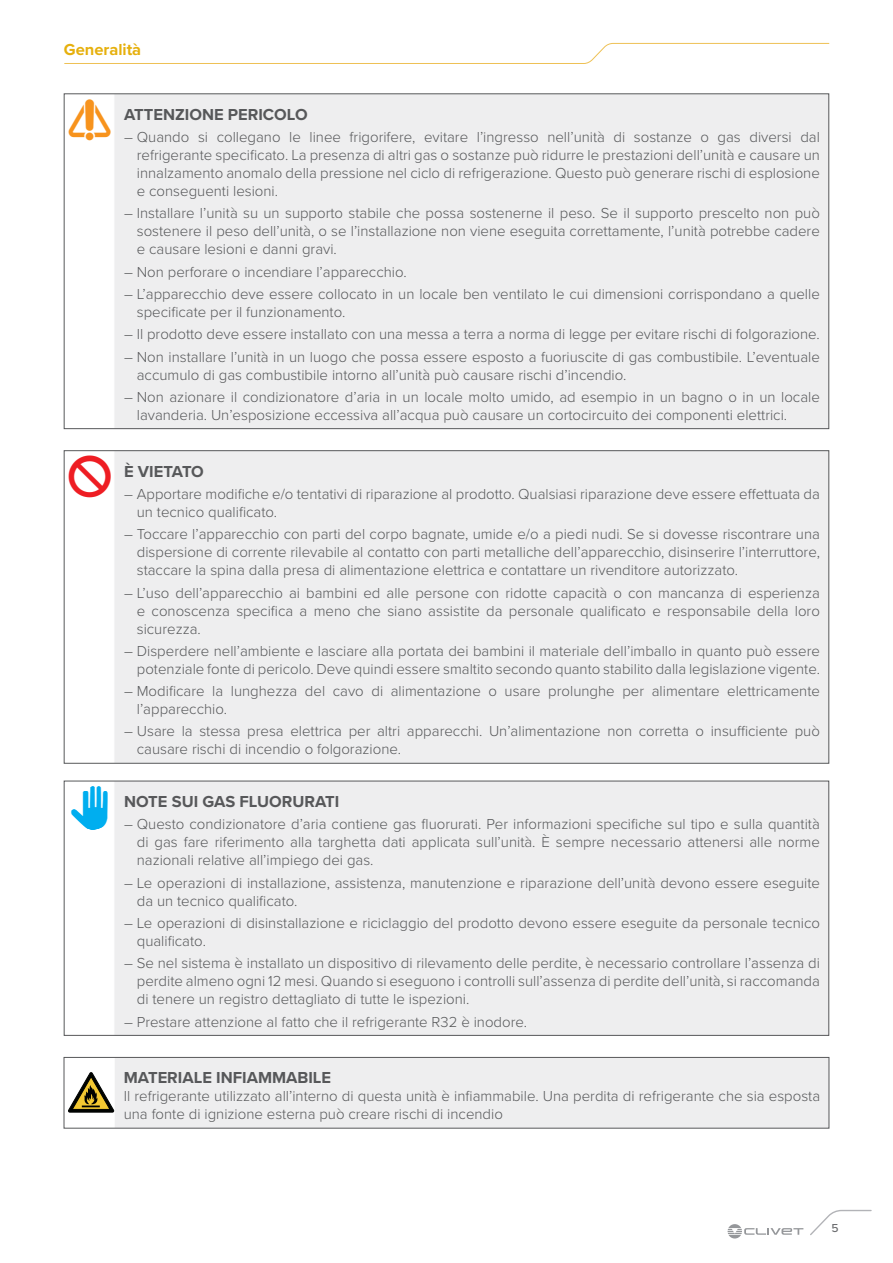
<style>
.page{position:relative;width:893px;height:1263px;background:#fff}
.page>*{position:absolute;margin:0;border:0;box-sizing:border-box;transform-origin:0 0}
.t1{font:40.5px "DOCUTEC Simboli";color:#f7931d}
.t2{font:40.5px "DOCUTEC Simboli";color:#ee1d23}
.t3{font:40.5px "DOCUTEC Simboli";color:#00aeef}
.Testo_bold{font:700 16.5px "Proxima Nova";color:#57585a}
.t4{font:700 16.5px "Proxima Nova";color:#e6b00d}
.Testo_attenzione{font:300 15px/18px "Proxima Nova";color:#57585a}
.t5{font:500 12px "Proxima Nova";color:#6c6d70}
</style>
<div class="page">
<svg style="left:810px;top:1209px;width:62px;height:26px"></svg>
<svg style="left:728px;top:1224px;width:75px;height:14px"></svg>
<svg style="left:64px;top:43px;width:765px;height:21px"></svg>
<svg style="left:63px;top:92px;width:773px;height:338px;background:#eee"></svg>
<div style="left:63px;top:449px;width:773px;height:315px;background:linear-gradient(to right,#f2f2f3,#ececed)"></div>
<div style="left:63px;top:779px;width:773px;height:257px;background:linear-gradient(to right,#f2f2f3,#ececed)"></div>
<div style="left:64px;top:781px;width:765px;height:255px;border:1px solid #57585a"></div>
<div style="left:55px;top:1055px;width:783px;height:73px;background:#eeeeef"></div>
<svg style="left:68px;top:1072px;width:46px;height:40px;background:#a9a17f"></svg>
<div style="left:64px;top:1057px;width:765px;height:71px;border:1px solid #57585a"></div>
<p class="t4" style="left:64px;top:37px;width:79px">Generalità</p>
<p class="t1" style="left:69px;top:99px;width:43px">a</p>
<p class="Testo_bold" style="left:124px;top:102px;width:185px">ATTENZIONE PERICOLO</p>
<p class="Testo_attenzione" style="left:137px;top:127px;width:685px;text-align:justify;text-indent:-13px">– Quando si collegano le linee frigorifere, evitare l’ingresso nell’unità di sostanze o gas diversi dal refrigerante specificato. La presenza di altri gas o sostanze può ridurre le prestazioni dell’unità e causare un innalzamento anomalo della pressione nel ciclo di refrigerazione. Questo può generare rischi di esplosione e conseguenti lesioni.</p>
<p class="Testo_attenzione" style="left:137px;top:204px;width:685px;text-align:justify;text-indent:-13px">– Installare l’unità su un supporto stabile che possa sostenerne il peso. Se il supporto prescelto non può sostenere il peso dell’unità, o se l’installazione non viene eseguita correttamente, l’unità potrebbe cadere e causare lesioni e danni gravi.</p>
<p class="Testo_attenzione" style="left:124px;top:262px;width:284px">– Non perforare o incendiare l’apparecchio.</p>
<p class="Testo_attenzione" style="left:137px;top:284px;width:684px;text-indent:-13px">– L’apparecchio deve essere collocato in un locale ben ventilato le cui dimensioni corrispondano a quelle specificate per il funzionamento.</p>
<p class="Testo_attenzione" style="left:124px;top:324px;width:697px">– Il prodotto deve essere installato con una messa a terra a norma di legge per evitare rischi di folgorazione.</p>
<p class="Testo_attenzione" style="left:137px;top:347px;width:685px;text-indent:-13px">– Non installare l’unità in un luogo che possa essere esposto a fuoriuscite di gas combustibile. L’eventuale accumulo di gas combustibile intorno all’unità può causare rischi d’incendio.</p>
<p class="Testo_attenzione" style="left:137px;top:387px;width:684px;text-indent:-13px">– Non azionare il condizionatore d’aria in un locale molto umido, ad esempio in un bagno o in un locale lavanderia. Un’esposizione eccessiva all’acqua può causare un cortocircuito dei componenti elettrici.</p>
<p class="t2" style="left:69px;top:456px;width:43px">d</p>
<p class="Testo_bold" style="left:124px;top:459px;width:81px">È VIETATO</p>
<p class="Testo_attenzione" style="left:137px;top:484px;width:685px;text-indent:-13px">– Apportare modifiche e/o tentativi di riparazione al prodotto. Qualsiasi riparazione deve essere effettuata da un tecnico qualificato.</p>
<p class="Testo_attenzione" style="left:137px;top:524px;width:685px;text-align:justify;text-indent:-13px">– Toccare l’apparecchio con parti del corpo bagnate, umide e/o a piedi nudi. Se si dovesse riscontrare una dispersione di corrente rilevabile al contatto con parti metalliche dell’apparecchio, disinserire l’interruttore, staccare la spina dalla presa di alimentazione elettrica e contattare un rivenditore autorizzato.</p>
<p class="Testo_attenzione" style="left:137px;top:583px;width:685px;text-align:justify;text-indent:-13px">– L’uso dell’apparecchio ai bambini ed alle persone con ridotte capacità o con mancanza di esperienza e conoscenza specifica a meno che siano assistite da personale qualificato e responsabile della loro sicurezza.</p>
<p class="Testo_attenzione" style="left:124px;top:641px;width:697px;text-align:right">– Disperdere nell’ambiente e lasciare alla portata dei bambini il materiale dell’imballo in quanto può essere potenziale fonte di pericolo. Deve quindi essere smaltito secondo quanto stabilito dalla legislazione vigente.</p>
<p class="Testo_attenzione" style="left:137px;top:681px;width:685px;text-indent:-13px">– Modificare la lunghezza del cavo di alimentazione o usare prolunghe per alimentare elettricamente l’apparecchio.</p>
<p class="Testo_attenzione" style="left:137px;top:721px;width:685px;text-indent:-13px">– Usare la stessa presa elettrica per altri apparecchi. Un’alimentazione non corretta o insufficiente può causare rischi di incendio o folgorazione.</p>
<p class="t3" style="left:69px;top:786px;width:44px">m</p>
<p class="Testo_bold" style="left:124px;top:789px;width:217px">NOTE SUI GAS FLUORURATI</p>
<p class="Testo_attenzione" style="left:137px;top:815px;width:685px;text-align:justify;text-indent:-13px">– Questo condizionatore d’aria contiene gas fluorurati. Per informazioni specifiche sul tipo e sulla quantità di gas fare riferimento alla targhetta dati applicata sull’unità. È sempre necessario attenersi alle norme nazionali relative all’impiego dei gas.</p>
<p class="Testo_attenzione" style="left:137px;top:873px;width:685px;text-indent:-13px">– Le operazioni di installazione, assistenza, manutenzione e riparazione dell’unità devono essere eseguite da un tecnico qualificato.</p>
<p class="Testo_attenzione" style="left:137px;top:913px;width:685px;text-indent:-13px">– Le operazioni di disinstallazione e riciclaggio del prodotto devono essere eseguite da personale tecnico qualificato.</p>
<p class="Testo_attenzione" style="left:137px;top:953px;width:685px;text-align:justify;text-indent:-13px">– Se nel sistema è installato un dispositivo di rilevamento delle perdite, è necessario controllare l’assenza di perdite almeno ogni 12 mesi. Quando si eseguono i controlli sull’assenza di perdite dell’unità, si raccomanda di tenere un registro dettagliato di tutte le ispezioni.</p>
<p class="Testo_attenzione" style="left:124px;top:1012px;width:405px">– Prestare attenzione al fatto che il refrigerante R32 è inodore.</p>
<p class="Testo_bold" style="left:124px;top:1066px;width:209px">MATERIALE INFIAMMABILE</p>
<p class="Testo_attenzione" style="left:124px;top:1086px;width:698px">Il refrigerante utilizzato all’interno di questa unità è infiammabile. Una perdita di refrigerante che sia esposta una fonte di ignizione esterna può creare rischi di incendio</p>
<p class="t5" style="left:831px;top:1219px;width:9px">5</p>
</div>
